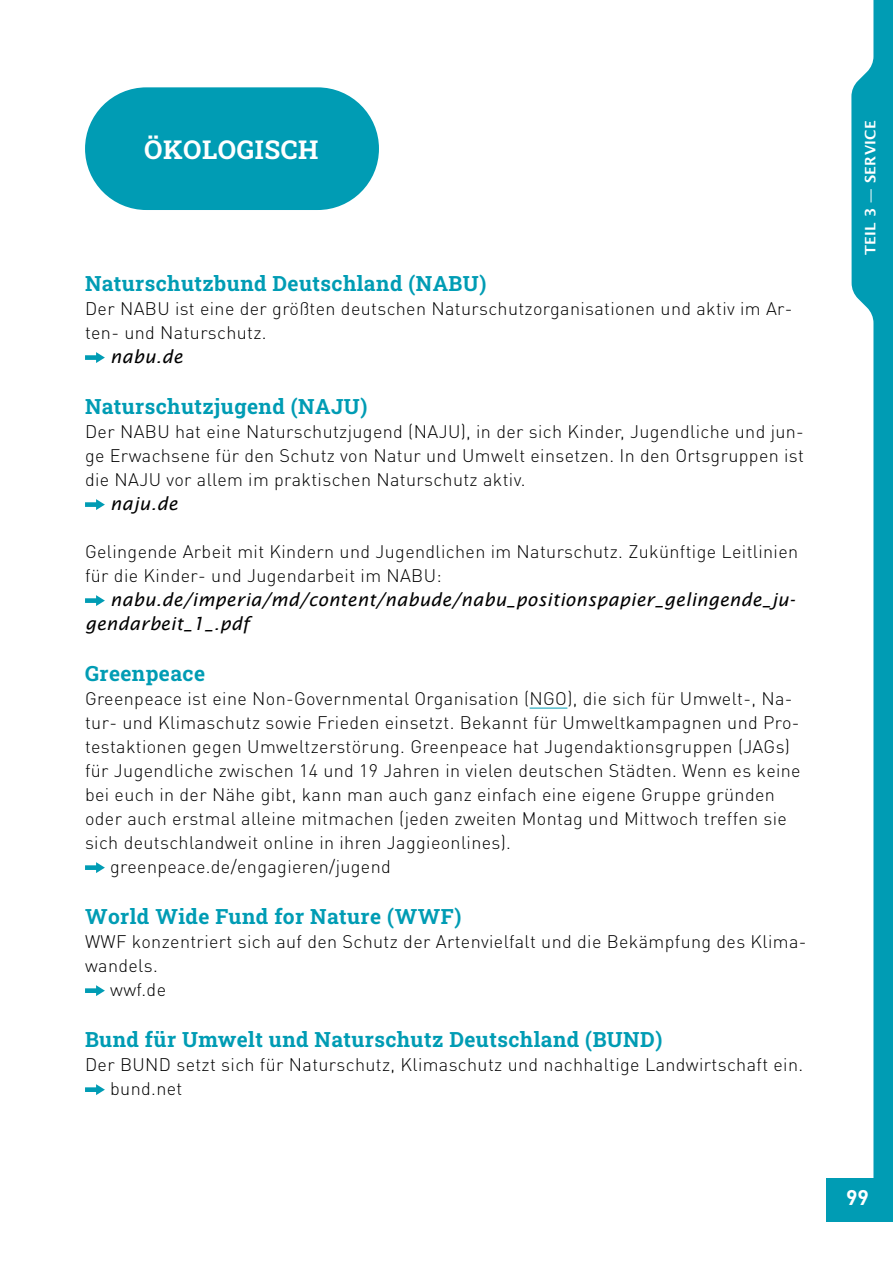
<style>
.page{position:relative;width:893px;height:1263px;background:#fff}
.page>*{position:absolute;margin:0;border:0;box-sizing:border-box;transform-origin:0 0}
.H3_Teaser{font:25.95px "Roboto Slab";letter-spacing:.02em;color:#fff}
.H3_Teaser-2{font:21px "Roboto Slab";letter-spacing:.02em;color:#009cb4}
.t1{font:700 21px "DIN Pro";color:#fff}
.P_Fließtext{font:300 18px/24px "DIN Pro";letter-spacing:.02em;color:#000}
.P_Fließtext-2{font:italic 18px/24px "Lucida Sans";letter-spacing:.02em;color:#000}
.t2{font:600 14.4px "Lucida Sans";letter-spacing:.02em;color:#fff}
</style>
<div class="page">
<div style="left:826px;top:1178px;width:67px;height:43px;background:#009cb4"></div>
<svg style="left:851px;top:0;width:42px;height:1178px;fill:#009cb4"></svg>
<hr style="left:530px;top:708px;width:37px;height:1px;background:#009cb4">
<div style="left:85px;top:87px;width:294px;height:123px;background:#009cb4;border-radius:61px"></div>
<svg style="left:85px;top:352px;width:20px;height:11px"></svg>
<svg style="left:85px;top:499px;width:20px;height:11px"></svg>
<svg style="left:85px;top:595px;width:20px;height:11px"></svg>
<svg style="left:85px;top:862px;width:20px;height:11px"></svg>
<svg style="left:85px;top:985px;width:20px;height:11px"></svg>
<svg style="left:85px;top:1084px;width:20px;height:11px"></svg>
<h3 class="H3_Teaser" style="left:144px;top:132px;width:176px">ÖKOLOGISCH</h3>
<h3 class="H3_Teaser-2" style="left:85px;top:269px;width:403px">Naturschutzbund Deutschland (NABU)</h3>
<p class="P_Fließtext" style="left:85px;top:296px;width:709px">Der NABU ist eine der größten deutschen Naturschutzorganisationen und aktiv im Ar&shy;ten- und Naturschutz.</p>
<p class="P_Fließtext-2" style="left:110px;top:345px;width:74px">nabu.de</p>
<h3 class="H3_Teaser-2" style="left:85px;top:392px;width:284px">Naturschutzjugend (NAJU)</h3>
<p class="P_Fließtext" style="left:85px;top:419px;width:720px;text-align:justify">Der NABU hat eine Naturschutzjugend (NAJU), in der sich Kinder, Jugendliche und jun&shy;ge Erwachsene für den Schutz von Natur und Umwelt einsetzen. In den Ortsgruppen ist die NAJU vor allem im praktischen Naturschutz aktiv.</p>
<p class="P_Fließtext-2" style="left:110px;top:492px;width:69px">naju.de</p>
<p class="P_Fließtext" style="left:85px;top:539px;width:715px">Gelingende Arbeit mit Kindern und Jugendlichen im Naturschutz. Zukünftige Leitlinien für die Kinder- und Jugendarbeit im NABU:</p>
<p class="P_Fließtext-2" style="left:85px;top:588px;width:712px;text-indent:25px">nabu.de/imperia/md/content/nabude/nabu_positionspapier_gelingende_ju&shy;gendarbeit_1_.pdf</p>
<h3 class="H3_Teaser-2" style="left:85px;top:659px;width:122px">Greenpeace</h3>
<p class="P_Fließtext" style="left:85px;top:686px;width:717px">Greenpeace ist eine Non-Governmental Organisation (NGO), die sich für Umwelt-, Na&shy;tur- und Klimaschutz sowie Frieden einsetzt. Bekannt für Umweltkampagnen und Pro&shy;testaktionen gegen Umweltzerstörung. Greenpeace hat Jugendaktionsgruppen (JAGs) für Jugendliche zwischen 14 und 19 Jahren in vielen deutschen Städten. Wenn es keine bei euch in der Nähe gibt, kann man auch ganz einfach eine eigene Gruppe gründen oder auch erstmal alleine mitmachen (jeden zweiten Montag und Mittwoch treffen sie sich deutschlandweit online in ihren Jaggieonlines).</p>
<p class="P_Fließtext" style="left:110px;top:854px;width:282px">greenpeace.de/engagieren/jugend</p>
<h3 class="H3_Teaser-2" style="left:85px;top:902px;width:378px">World Wide Fund for Nature (WWF)</h3>
<p class="P_Fließtext" style="left:85px;top:929px;width:723px">WWF konzentriert sich auf den Schutz der Artenvielfalt und die Bekämpfung des Klima&shy;wandels.</p>
<p class="P_Fließtext" style="left:110px;top:977px;width:57px">wwf.de</p>
<h3 class="H3_Teaser-2" style="left:85px;top:1025px;width:579px">Bund für Umwelt und Naturschutz Deutschland (BUND)</h3>
<p class="P_Fließtext" style="left:110px;top:1052px;width:694px;text-indent:-25px">Der BUND setzt sich für Naturschutz, Klimaschutz und nachhaltige Landwirtschaft ein. bund.net</p>
<p class="t2" style="left:862px;top:255px;width:136px;rotate:-90deg">TEIL 3 — SERVICE</p>
<p class="t1" style="left:846px;top:1183px;width:24px">99</p>
</div>
